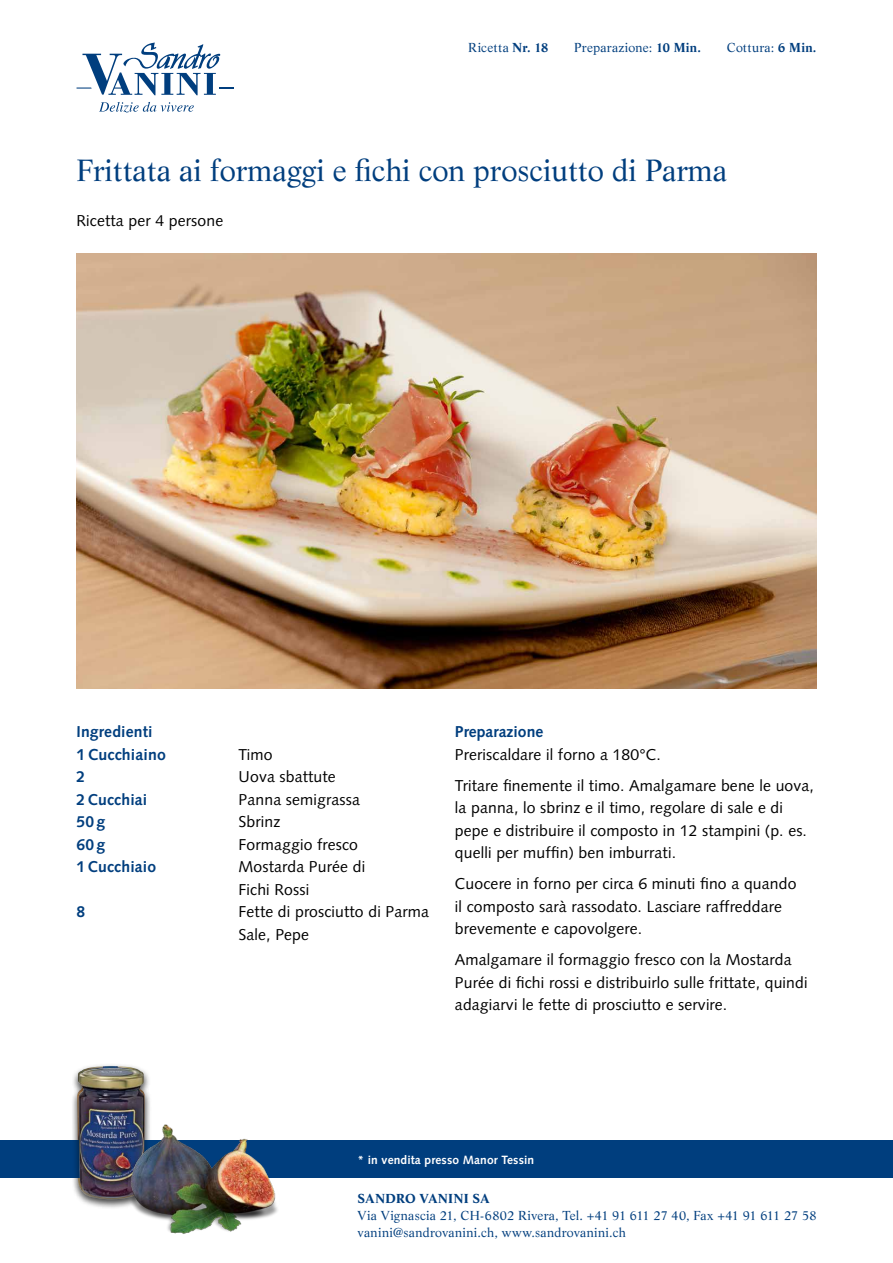
<style>
.page{position:relative;width:893px;height:1263px;background:#fff}
.page>*{position:absolute;margin:0;border:0;box-sizing:border-box;transform-origin:0 0}
.t1{font:30px "Life";letter-spacing:-.005em;color:#003e7e}
.t2{font:700 15.9px "Syntax";letter-spacing:.01em;color:#003e7e}
.t3{font:15.75px/22.5px "Syntax";letter-spacing:.01em;color:#000}
.t4{font:700 15.75px "Syntax";letter-spacing:.01em;color:#003e7e}
.t5{font:12.75px/17.2px "Life";letter-spacing:.015em;color:#003e7e}
.t6{font:700 12.75px "Life";letter-spacing:.03em;color:#003e7e}
.t7{font:700 12px "Syntax";letter-spacing:.01em;color:#fff}
.s1{font-weight:700}
</style>
<div class="page">
<svg style="left:77px;top:43px;width:157px;height:52px"></svg>
<svg style="left:99px;top:102px;width:95px;height:10px"></svg>
<div style="left:0;top:1140px;width:893px;height:37px;background:#003e7e"></div>
<img style="left:77px;top:253px;width:739px;height:435px">
<div style="left:71px;top:1065px;width:80px;height:143px;background:#000;opacity:.5"></div>
<img style="left:79px;top:1068px;width:65px;height:130px">
<img style="left:104px;top:1096px;width:209px;height:138px">
<p class="t5" style="left:468px;top:39px;width:82px">Ricetta <span class="s1">Nr. 18</span></p>
<p class="t5" style="left:574px;top:39px;width:128px">Preparazione: <span class="s1">10 Min.</span></p>
<p class="t5" style="left:727px;top:39px;width:91px">Cottura: <span class="s1">6 Min.</span></p>
<h1 class="t1" style="left:77px;top:152px;width:652px">Frittata ai formaggi e fichi con prosciutto di Parma</h1>
<p class="t3" style="left:77px;top:209px;width:148px">Ricetta per 4 persone</p>
<p class="t4" style="left:77px;top:722px;width:77px">Ingredienti</p>
<p class="t2" style="left:77px;top:745px;width:91px">1Cucchiaino</p>
<p class="t3" style="left:239px;top:743px;width:35px">Timo</p>
<p class="t4" style="left:77px;top:768px;width:10px">2</p>
<p class="t3" style="left:239px;top:765px;width:99px">Uova sbattute</p>
<p class="t4" style="left:77px;top:790px;width:72px">2Cucchiai</p>
<p class="t3" style="left:239px;top:788px;width:123px">Panna semigrassa</p>
<p class="t4" style="left:77px;top:813px;width:30px">50g</p>
<p class="t3" style="left:239px;top:811px;width:43px">Sbrinz</p>
<p class="t4" style="left:77px;top:835px;width:30px">60g</p>
<p class="t3" style="left:239px;top:833px;width:121px">Formaggio fresco</p>
<p class="t4" style="left:77px;top:858px;width:81px">1Cucchiaio</p>
<p class="t3" style="left:239px;top:856px;width:128px">Mostarda Purée di<br>Fichi Rossi</p>
<p class="t4" style="left:77px;top:903px;width:10px">8</p>
<p class="t3" style="left:239px;top:901px;width:192px">Fette di prosciutto di Parma<br>Sale, Pepe</p>
<p class="t4" style="left:455px;top:723px;width:90px">Preparazione</p>
<p class="t3" style="left:455px;top:739px;width:360px;line-height:31px">Preriscaldare il forno a 180°C.<br>Tritare finemente il timo. Amalgamare bene le uova,</p>
<p class="t3" style="left:455px;top:796px;width:354px">la panna, lo sbrinz e il timo, regolare di sale e di pepe e distribuire il composto in 12 stampini (p. es. quelli per muffin) ben imburrati.</p>
<p class="t3" style="left:455px;top:872px;width:343px">Cuocere in forno per circa 6 minuti fino a quando il composto sarà rassodato. Lasciare raffreddare brevemente e capovolgere.</p>
<p class="t3" style="left:455px;top:948px;width:354px">Amalgamare il formaggio fresco con la Mostarda<br>Purée di fichi rossi e distribuirlo sulle frittate, quindi adagiarvi le fette di prosciutto e servire.</p>
<p class="t7" style="left:358px;top:1153px;width:178px">* in vendita presso Manor Tessin</p>
<p class="t6" style="left:358px;top:1191px;width:134px">SANDRO VANINI SA</p>
<p class="t5" style="left:358px;top:1207px;width:460px">Via Vignascia 21, CH-6802 Rivera, Tel. +41 91 611 27 40, Fax +41 91 611 27 58 vanini@sandrovanini.ch, www.sandrovanini.ch</p>
</div>
